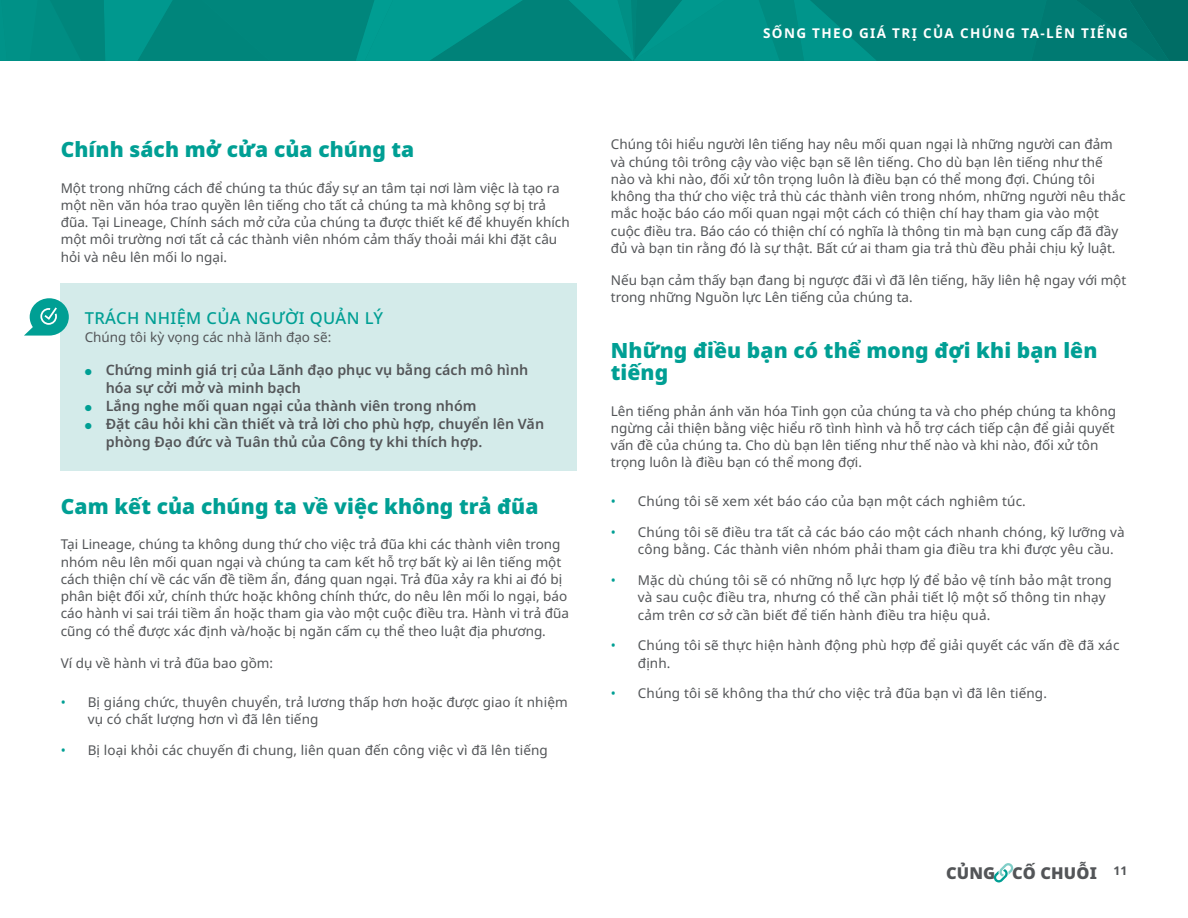
<style>
.page{position:relative;width:1188px;height:918px;background:#fff}
.page>*{position:absolute;margin:0;border:0;box-sizing:border-box;transform-origin:0 0}
.t1{font:900 21px/22.5px "Noto Sans";letter-spacing:.005em;color:#009f94}
.t2{font:500 16.5px "Noto Sans";letter-spacing:.025em;color:#009f94}
.t3{font:900 16.35px "Noto Sans";letter-spacing:.01em;color:#535558}
.t4{font:600 14.25px/18px "Noto Sans";color:#535558}
.t5{font:13.5px/17.2px "Noto Sans";color:#535558}
.t6{font:700 13.5px "Noto Sans";letter-spacing:.1em;color:#fff}
.t7{font:700 12px "Noto Sans";color:#535558}
.s1{color:#009f94}
</style>
<div class="page">
<svg style="left:993px;top:863px;width:21px;height:19px"></svg>
<svg style="left:0;top:0;width:1188px;height:61px;background:#00887f"></svg>
<div style="left:61px;top:283px;width:516px;height:188px;background:#d4ebea"></div>
<svg style="left:24px;top:298px;width:45px;height:38px"></svg>
<h1 class="t1" style="left:61px;top:139px;width:355px">Chính sách mở cửa của chúng ta</h1>
<p class="t5" style="left:61px;top:179px;width:511px">Một trong những cách để chúng ta thúc đẩy sự an tâm tại nơi làm việc là tạo ra một nền văn hóa trao quyền lên tiếng cho tất cả chúng ta mà không sợ bị trả đũa. Tại Lineage, Chính sách mở cửa của chúng ta được thiết kế để khuyến khích một môi trường nơi tất cả các thành viên nhóm cảm thấy thoải mái khi đặt câu hỏi và nêu lên mối lo ngại.</p>
<p class="t2" style="left:85px;top:307px;width:300px">TRÁCH NHIỆM CỦA NGƯỜI QUẢN LÝ</p>
<p class="t5" style="left:85px;top:328px;width:248px">Chúng tôi kỳ vọng các nhà lãnh đạo sẽ:</p>
<p class="t4" style="left:106px;top:361px;width:440px">Chứng minh giá trị của Lãnh đạo phục vụ bằng cách mô hình hóa sự cởi mở và minh bạch<br>Lắng nghe mối quan ngại của thành viên trong nhóm<br>Đặt câu hỏi khi cần thiết và trả lời cho phù hợp, chuyển lên Văn phòng Đạo đức và Tuân thủ của Công ty khi thích hợp.</p>
<h1 class="t1" style="left:61px;top:495px;width:479px">Cam kết của chúng ta về việc không trả đũa</h1>
<p class="t5" style="left:61px;top:536px;width:510px">Tại Lineage, chúng ta không dung thứ cho việc trả đũa khi các thành viên trong nhóm nêu lên mối quan ngại và chúng ta cam kết hỗ trợ bất kỳ ai lên tiếng một cách thiện chí về các vấn đề tiềm ẩn, đáng quan ngại. Trả đũa xảy ra khi ai đó bị phân biệt đối xử, chính thức hoặc không chính thức, do nêu lên mối lo ngại, báo cáo hành vi sai trái tiềm ẩn hoặc tham gia vào một cuộc điều tra. Hành vi trả đũa cũng có thể được xác định và/hoặc bị ngăn cấm cụ thể theo luật địa phương.</p>
<p class="t5" style="left:61px;top:655px;width:214px">Ví dụ về hành vi trả đũa bao gồm:</p>
<p class="t5" style="left:88px;top:694px;width:481px;text-indent:-27px"><span class="s1">•</span> Bị giáng chức, thuyên chuyển, trả lương thấp hơn hoặc được giao ít nhiệm vụ có chất lượng hơn vì đã lên tiếng</p>
<p class="t5" style="left:61px;top:742px;width:489px"><span class="s1">•</span> Bị loại khỏi các chuyến đi chung, liên quan đến công việc vì đã lên tiếng</p>
<p class="t6" style="left:763px;top:24px;width:366px">SỐNG THEO GIÁ TRỊ CỦA CHÚNG TA-LÊN TIẾNG</p>
<p class="t5" style="left:611px;top:136px;width:516px">Chúng tôi hiểu người lên tiếng hay nêu mối quan ngại là những người can đảm và chúng tôi trông cậy vào việc bạn sẽ lên tiếng. Cho dù bạn lên tiếng như thế nào và khi nào, đối xử tôn trọng luôn là điều bạn có thể mong đợi. Chúng tôi không tha thứ cho việc trả thù các thành viên trong nhóm, những người nêu thắc mắc hoặc báo cáo mối quan ngại một cách có thiện chí hay tham gia vào một cuộc điều tra. Báo cáo có thiện chí có nghĩa là thông tin mà bạn cung cấp đã đầy đủ và bạn tin rằng đó là sự thật. Bất cứ ai tham gia trả thù đều phải chịu kỷ luật.</p>
<p class="t5" style="left:611px;top:272px;width:517px">Nếu bạn cảm thấy bạn đang bị ngược đãi vì đã lên tiếng, hãy liên hệ ngay với một trong những Nguồn lực Lên tiếng của chúng ta.</p>
<h1 class="t1" style="left:611px;top:339px;width:488px">Những điều bạn có thể mong đợi khi bạn lên tiếng</h1>
<p class="t5" style="left:611px;top:402px;width:507px">Lên tiếng phản ánh văn hóa Tinh gọn của chúng ta và cho phép chúng ta không ngừng cải thiện bằng việc hiểu rõ tình hình và hỗ trợ cách tiếp cận để giải quyết vấn đề của chúng ta. Cho dù bạn lên tiếng như thế nào và khi nào, đối xử tôn trọng luôn là điều bạn có thể mong đợi.</p>
<p class="t5" style="left:611px;top:493px;width:417px"><span class="s1">•</span> Chúng tôi sẽ xem xét báo cáo của bạn một cách nghiêm túc.</p>
<p class="t5" style="left:638px;top:524px;width:488px;text-indent:-27px"><span class="s1">•</span> Chúng tôi sẽ điều tra tất cả các báo cáo một cách nhanh chóng, kỹ lưỡng và công bằng. Các thành viên nhóm phải tham gia điều tra khi được yêu cầu.</p>
<p class="t5" style="left:638px;top:572px;width:476px;text-indent:-27px"><span class="s1">•</span> Mặc dù chúng tôi sẽ có những nỗ lực hợp lý để bảo vệ tính bảo mật trong và sau cuộc điều tra, nhưng có thể cần phải tiết lộ một số thông tin nhạy cảm trên cơ sở cần biết để tiến hành điều tra hiệu quả.</p>
<p class="t5" style="left:638px;top:637px;width:483px;text-indent:-27px"><span class="s1">•</span> Chúng tôi sẽ thực hiện hành động phù hợp để giải quyết các vấn đề đã xác định.</p>
<p class="t5" style="left:611px;top:685px;width:438px"><span class="s1">•</span> Chúng tôi sẽ không tha thứ cho việc trả đũa bạn vì đã lên tiếng.</p>
<p class="t3" style="left:946px;top:860px;width:152px">CỦNG CỐ CHUỖI</p>
<p class="t7" style="left:1114px;top:863px;width:15px">11</p>
</div>
